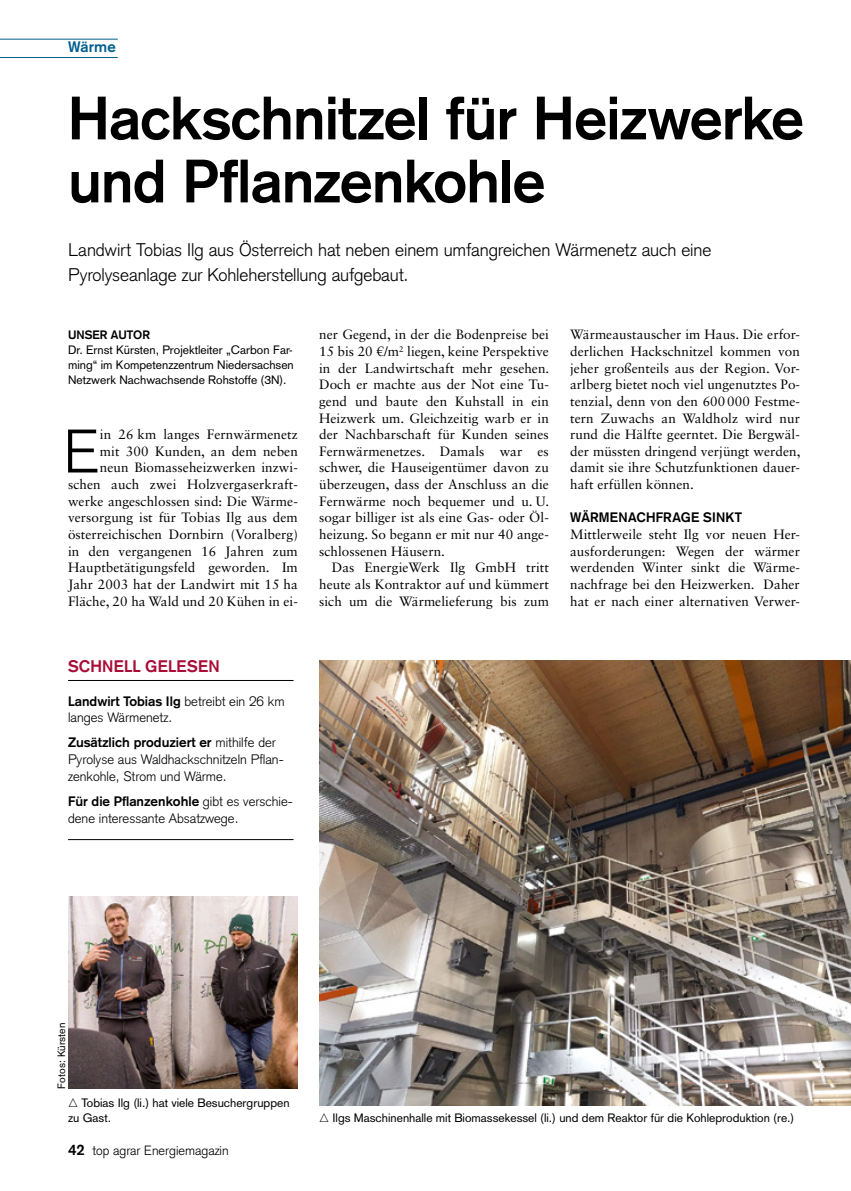
<style>
.page{position:relative;width:851px;height:1191px;background:#fff}
.page>*{position:absolute;margin:0;border:0;box-sizing:border-box;transform-origin:0 0}
.Initial_3zeilig{font:300 60.3px "Basic Commercial LT Pro";color:#000}
.Titel{font:700 60px/63px "Basic Commercial LT Pro";letter-spacing:-.015em;color:#000}
.Vorspann{font:300 18px/25.5px "Basic Commercial LT Pro";letter-spacing:-.005em;color:#000}
.Schnell_gelesen_Tite{font:700 16.5px "Basic Commercial LT Pro";letter-spacing:.015em;color:#a80c37}
.t1{font:700 15px "Basic Commercial LT Pro";letter-spacing:.005em;color:#005e8d}
.Initial_3zeilig-2{font:13.5px/16.6px "Sabon LT Std";letter-spacing:.005em;color:#000;text-align:right}
.Bodytext{font:13.5px/16.6px "Sabon LT Std";letter-spacing:.005em;color:#000;text-align:justify}
.Schnell_gelesen_Text{font:300 13.5px/16.6px "Basic Commercial LT Pro";color:#000}
.Bodytext_ohne_Einzug{font:13.5px/16.6px "Sabon LT Std";letter-spacing:.005em;color:#000;text-align:justify}
.Zwischentitel{font:700 13.5px "Basic Commercial LT Pro";letter-spacing:.02em;color:#000}
.t2{font:300 13.2px "Basic Commercial LT Pro";color:#000}
.BU{font:12px/15px "Basic Commercial LT Pro";color:#000;text-align:justify}
.BU-2{font:700 12px "Basic Commercial LT Pro";color:#000}
.Bildnachweis{font:10.5px "Basic Commercial LT Pro";color:#000}
.s1{font-weight:700}
.s2{font-weight:700;font-size:15px}
</style>
<div class="page">
<hr style="left:68px;top:680px;width:225px;height:1px;background:#000">
<hr style="left:68px;top:839px;width:225px;height:1px;background:#000">
<img style="left:68px;top:896px;width:230px;height:192px">
<img style="left:319px;top:660px;width:531px;height:445px">
<hr style="left:0;top:39px;width:118px;height:1px;background:#005e8d">
<hr style="left:0;top:57px;width:118px;height:1px;background:#005e8d">
<p class="t1" style="left:68px;top:38px;width:49px">Wärme</p>
<p class="Titel" style="left:68px;top:86px;width:737px">Hackschnitzel für Heizwerke und Pflanzenkohle</p>
<p class="Vorspann" style="left:68px;top:237px;width:644px">Landwirt Tobias Ilg aus Österreich hat neben einem umfangreichen Wärmenetz auch eine<br>Pyrolyseanlage zur Kohleherstellung aufgebaut.</p>
<p class="BU-2" style="left:68px;top:328px;width:83px">UNSER AUTOR</p>
<p class="BU" style="left:68px;top:342px;width:227px">Dr. Ernst Kürsten, Projektleiter „Carbon Far&shy;ming“ im Kompetenzzentrum Niedersachsen Netzwerk Nachwachsende Rohstoffe (3N).</p>
<p class="Initial_3zeilig-2" style="left:68px;top:426px;width:231px">in 26 km langes Fernwärmenetz<br>mit 300 Kunden, an dem neben neun Biomasseheizwerken inzwi&shy;schen auch zwei Holzvergaserkraft&shy;werke angeschlossen sind: Die Wärme&shy;versorgung ist für Tobias Ilg aus dem österreichischen Dornbirn (Voralberg) in den vergangenen 16 Jahren zum Hauptbetätigungsfeld geworden. Im Jahr 2003 hat der Landwirt mit 15 ha Fläche, 20 ha Wald und 20 Kühen in ei-</p>
<p class="Initial_3zeilig" style="left:64px;top:416px;width:37px">E</p>
<p class="Schnell_gelesen_Tite" style="left:68px;top:657px;width:153px">SCHNELL GELESEN</p>
<p class="Schnell_gelesen_Text" style="left:68px;top:692px;width:218px"><span class="s1">Landwirt Tobias Ilg</span> betreibt ein 26 km langes Wärmenetz.</p>
<p class="Schnell_gelesen_Text" style="left:68px;top:734px;width:217px"><span class="s1">Zusätzlich produziert er</span> mithilfe der<br>Pyrolyse aus Waldhackschnitzeln Pflan&shy;zenkohle, Strom und Wärme.</p>
<p class="Schnell_gelesen_Text" style="left:68px;top:793px;width:226px"><span class="s1">Für die Pflanzenkohle</span> gibt es verschie&shy;dene interessante Absatzwege.</p>
<p class="Initial_3zeilig-2" style="left:319px;top:326px;width:232px;text-align:justify">ner Gegend, in der die Bodenpreise bei 15 bis 20 €/m<sup>2</sup> liegen, keine Perspektive in der Landwirtschaft mehr gesehen.<br>Doch er machte aus der Not eine Tu&shy;gend und baute den Kuhstall in ein Heizwerk um. Gleichzeitig warb er in der Nachbarschaft für Kunden seines Fernwärmenetzes. Damals war es schwer, die Hauseigentümer davon zu überzeugen, dass der Anschluss an die Fernwärme noch bequemer und u. U. sogar billiger ist als eine Gas- oder Öl&shy;heizung. So begann er mit nur 40 ange&shy;schlossenen Häusern.</p>
<p class="Bodytext" style="left:319px;top:559px;width:231px;text-indent:13px">Das EnergieWerk Ilg GmbH tritt heute als Kontraktor auf und kümmert sich um die Wärmelieferung bis zum</p>
<p class="Bodytext" style="left:570px;top:326px;width:232px">Wärmeaustauscher im Haus. Die erfor&shy;derlichen Hackschnitzel kommen von jeher großenteils aus der Region. Vor&shy;arlberg bietet noch viel ungenutztes Po&shy;tenzial, denn von den 600000 Festme&shy;tern Zuwachs an Waldholz wird nur rund die Hälfte geerntet. Die Bergwäl&shy;der müssten dringend verjüngt werden, damit sie ihre Schutzfunktionen dauer&shy;haft erfüllen können.</p>
<p class="Zwischentitel" style="left:570px;top:510px;width:173px">WÄRMENACHFRAGE SINKT</p>
<p class="Bodytext_ohne_Einzug" style="left:570px;top:526px;width:231px">Mittlerweile steht Ilg vor neuen Her&shy;ausforderungen: Wegen der wärmer werdenden Winter sinkt die Wärme&shy;nachfrage bei den Heizwerken. Daher hat er nach einer alternativen Verwer-</p>
<p class="Bildnachweis" style="left:55px;top:1088px;width:67px;rotate:-90deg">Fotos: Kürsten</p>
<p class="BU" style="left:68px;top:1095px;width:223px">△ Tobias Ilg (li.) hat viele Besuchergruppen zu Gast.</p>
<p class="t2" style="left:68px;top:1143px;width:162px"><span class="s2">42</span> top agrar Energiemagazin</p>
<p class="BU" style="left:319px;top:1110px;width:476px">△ Ilgs Maschinenhalle mit Biomassekessel (li.) und dem Reaktor für die Kohleproduktion (re.)</p>
</div>
